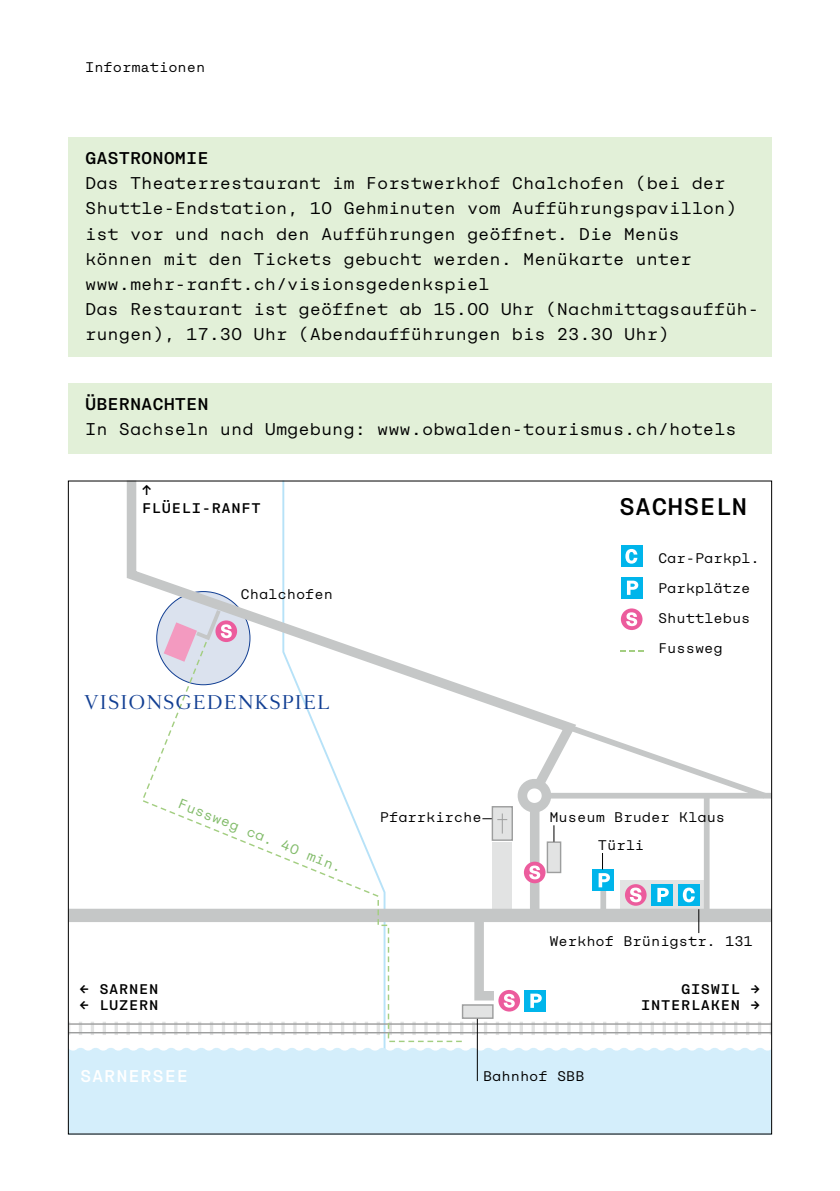
<style>
.page{position:relative;width:840px;height:1191px;background:#fff}
.page>*{position:absolute;margin:0;border:0;box-sizing:border-box;transform-origin:0 0}
.t1{font:500 24px "Rational TW Display";letter-spacing:.01em;color:#000}
.t2{font:17px/25px "Rational TW Display";color:#000}
.t3{font:500 17px "Rational TW Display";color:#000}
.t4{font:17px "Romain BP Headline";letter-spacing:.08em;color:#123f93}
.t5{font:500 17px "Rational TW Display";letter-spacing:.05em;color:#fff}
.t6{font:14px/30px "Rational TW Display";color:#000}
.t7{font:500 14px/16px "Rational TW Display";letter-spacing:.05em;color:#000}
.t8{font:14px "Rational TW Display";color:#81bb69}
.t9{font:14px "Rational TW Text";color:#000}
</style>
<div class="page">
<div style="left:492px;top:842px;width:20px;height:67px;background:#e2e3e3"></div>
<div style="left:620px;top:880px;width:86px;height:29px;background:#e2e3e3"></div>
<div style="left:529px;top:806px;width:10px;height:109px;background:#c5c7c7"></div>
<div style="left:703px;top:795px;width:6px;height:120px;background:#c5c7c7"></div>
<div style="left:600px;top:891px;width:5px;height:22px;background:#c5c7c7"></div>
<svg style="left:79px;top:1021px;width:690px;height:14px"></svg>
<hr style="left:69px;top:1023px;width:702px;height:1px;background:#9d9e9e">
<div style="left:69px;top:908px;width:702px;height:14px;background:#c5c7c7"></div>
<hr style="left:69px;top:1032px;width:702px;height:1px;background:#9d9e9e">
<div style="left:462px;top:1005px;width:30px;height:13px;background:#e2e3e3"></div>
<div style="left:461px;top:1004px;width:32px;height:14px;border:1px solid #9d9e9e"></div>
<div style="left:547px;top:842px;width:13px;height:30px;background:#e2e3e3"></div>
<div style="left:546px;top:841px;width:15px;height:32px;border:1px solid #9d9e9e"></div>
<div style="left:517px;top:779px;width:34px;height:33px;border:10px solid #c5c7c7;border-radius:50%"></div>
<svg style="left:126px;top:483px;width:207px;height:157px"></svg>
<svg style="left:463px;top:650px;width:306px;height:153px"></svg>
<div style="left:492px;top:806px;width:20px;height:34px;background:#e2e3e3"></div>
<div style="left:491px;top:806px;width:21px;height:35px;border:1px solid #9d9e9e"></div>
<svg style="left:497px;top:813px;width:10px;height:20px"></svg>
<svg style="left:141px;top:640px;width:322px;height:402px"></svg>
<div style="left:70px;top:1047px;width:699px;height:85px;background:#d4eefb"></div>
<svg style="left:624px;top:884px;width:22px;height:21px"></svg>
<div style="left:651px;top:884px;width:21px;height:21px;background:#00b5eb"></div>
<div style="left:678px;top:884px;width:21px;height:21px;background:#00b5eb"></div>
<div style="left:524px;top:990px;width:21px;height:21px;background:#00b5eb"></div>
<svg style="left:530px;top:993px;width:11px;height:15px"></svg>
<svg style="left:498px;top:990px;width:21px;height:21px"></svg>
<svg style="left:469px;top:908px;width:45px;height:99px"></svg>
<div style="left:620px;top:577px;width:22px;height:21px;background:#00b5eb"></div>
<svg style="left:626px;top:580px;width:12px;height:15px"></svg>
<svg style="left:620px;top:608px;width:22px;height:22px"></svg>
<svg style="left:625px;top:612px;width:12px;height:14px"></svg>
<div style="left:215px;top:620px;width:22px;height:22px;background:#ec5c9d;border-radius:50%"></div>
<svg style="left:164px;top:606px;width:68px;height:56px;background:#dfcbdd"></svg>
<svg style="left:523px;top:861px;width:22px;height:22px"></svg>
<svg style="left:529px;top:865px;width:11px;height:14px"></svg>
<svg style="left:619px;top:650px;width:24px;height:2px"></svg>
<svg style="left:629px;top:887px;width:12px;height:15px"></svg>
<svg style="left:657px;top:888px;width:11px;height:14px"></svg>
<div style="left:592px;top:869px;width:21px;height:22px;background:#00b5eb"></div>
<svg style="left:682px;top:887px;width:12px;height:15px"></svg>
<div style="left:620px;top:545px;width:22px;height:22px;background:#00b5eb"></div>
<svg style="left:625px;top:549px;width:12px;height:14px"></svg>
<div style="left:68px;top:137px;width:703px;height:219px;background:#e2f0d8"></div>
<div style="left:68px;top:383px;width:703px;height:71px;background:#e2f0d8"></div>
<hr style="left:476px;top:1018px;width:1px;height:63px;background:#000">
<svg style="left:698px;top:909px;width:1px;height:24px"></svg>
<svg style="left:553px;top:825px;width:1px;height:16px"></svg>
<svg style="left:598px;top:853px;width:11px;height:34px"></svg>
<p class="t9" style="left:85px;top:59px;width:122px">Informationen</p>
<p class="t3" style="left:85px;top:148px;width:125px">GASTRONOMIE</p>
<p class="t2" style="left:85px;top:171px;width:675px">Das Theaterrestaurant im Forstwerkhof Chalchofen (bei der Shuttle-Endstation, 10 Gehminuten vom Aufführungspavillon) ist vor und nach den Aufführungen geöffnet. Die Menüs<br>können mit den Tickets gebucht werden. Menükarte unter www.mehr-ranft.ch/visionsgedenkspiel<br>Das Restaurant ist geöffnet ab 15.00 Uhr (Nachmittagsauffüh&shy;rungen), 17.30 Uhr (Abendaufführungen bis 23.30 Uhr)</p>
<p class="t3" style="left:85px;top:394px;width:125px">ÜBERNACHTEN</p>
<p class="t2" style="left:85px;top:417px;width:652px">In Sachseln und Umgebung: www.obwalden-tourismus.ch/hotels</p>
<p class="t7" style="left:142px;top:481px;width:120px;line-height:18px">↑<br>FLÜELI-RANFT</p>
<p class="t6" style="left:240px;top:579px;width:94px">Chalchofen</p>
<p class="t4" style="left:84px;top:693px;width:246px">VISIONSGEDENKSPIEL</p>
<p class="t8" style="left:182px;top:794px;width:177px;rotate:22deg">Fussweg ca. 40 min.</p>
<p class="t7" style="left:79px;top:981px;width:80px">← SARNEN ← LUZERN</p>
<p class="t5" style="left:80px;top:1066px;width:109px">SARNERSEE</p>
<h1 class="t1" style="left:619px;top:492px;width:130px">SACHSELN</h1>
<p class="t6" style="left:379px;top:802px;width:103px">Pfarrkirche</p>
<p class="t6" style="left:657px;top:543px;width:103px">Car-Parkpl.<br>Parkplätze<br>Shuttlebus<br>Fussweg</p>
<p class="t6" style="left:597px;top:803px;width:129px;line-height:27.6px;text-indent:-49px">Museum Bruder Klaus<br>Türli</p>
<p class="t6" style="left:549px;top:925px;width:205px">Werkhof Brünigstr. 131</p>
<p class="t7" style="left:641px;top:980px;width:120px;text-align:right">GISWIL →<br>INTERLAKEN →</p>
<p class="t6" style="left:482px;top:1061px;width:103px">Bahnhof SBB</p>
</div>
